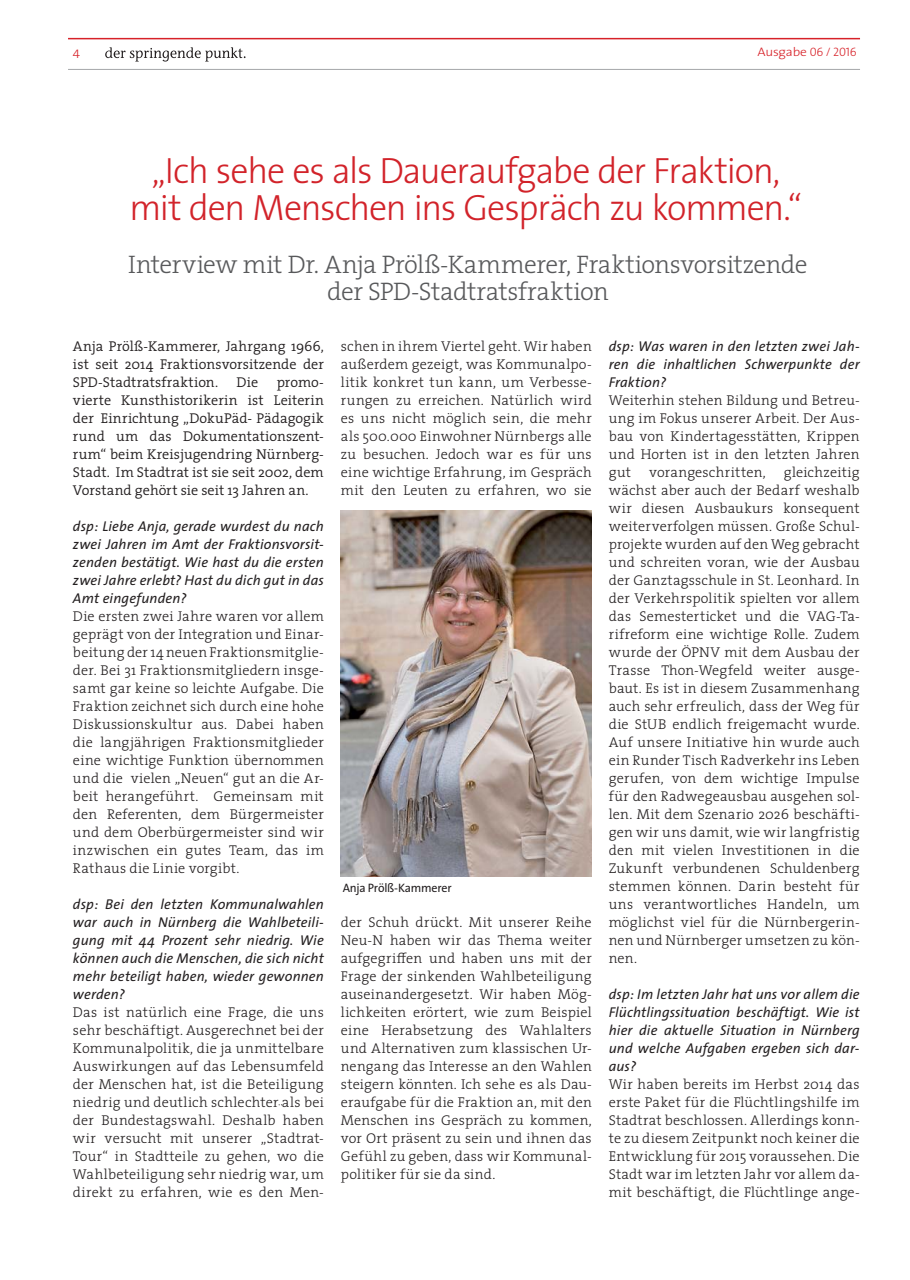
<style>
.page{position:relative;width:910px;height:1280px;background:#fff}
.page>*{position:absolute;margin:0;border:0;box-sizing:border-box;transform-origin:0 0}
.t1{font:300 36.75px/37.5px "The Sans";letter-spacing:-.035em;color:#d2232a;text-align:center}
.t2{font:300 25.5px/27px "The Serif";letter-spacing:-.02em;color:#58595b;text-align:center}
.t3{font:300 14.25px/18px "The Serif";letter-spacing:.015em;color:#231f20;text-align:justify}
.t4{font:italic 14.25px/18px "The Sans";letter-spacing:.01em;color:#231f20;text-align:justify}
.t5{font:300 14.25px/18px "The Serif";color:#231f20;text-align:justify}
.t6{font:300 12.45px "The Sans";letter-spacing:-.02em;color:#d72229;scale:1.09 1}
.t7{font:12.45px "The Sans Light Caps";color:#d72229;scale:1.09 1}
.t8{font:12.3px "The Sans";letter-spacing:-.02em;color:#231f20}
.s1{font-family:"The Sans Light Caps";font-weight:400;font-size:12.3px}
</style>
<div class="page">
<hr style="left:68px;top:69px;width:792px;height:1px;background:#a5a7a9">
<svg style="left:105px;top:47px;width:141px;height:15px"></svg>
<hr style="left:68px;top:38px;width:792px;height:1px;background:#d72229">
<img style="left:341px;top:511px;width:251px;height:365px">
<p class="t7" style="left:73px;top:49px;width:8px">4</p>
<p class="t6" style="left:757px;top:47px;width:93px">Ausgabe <span class="s1">06 / 2016</span></p>
<h1 class="t1" style="left:130px;top:155px;width:674px">„Ich sehe es als Daueraufgabe der Fraktion, mit den Menschen ins Gespräch zu kommen.“</h1>
<h2 class="t2" style="left:128px;top:252px;width:681px">Interview mit Dr. Anja Prölß-Kammerer, Fraktionsvorsitzende der SPD-Stadtratsfraktion</h2>
<p class="t5" style="left:73px;top:338px;width:252px">Anja Prölß-Kammerer, Jahrgang 1966, ist seit 2014 Fraktionsvorsitzende der SPD-Stadtratsfraktion.</p>
<p class="t5" style="left:237px;top:374px;width:23px">Die</p>
<p class="t5" style="left:73px;top:374px;width:252px;text-indent:204px">promo&shy;vierte Kunsthistorikerin ist Leiterin der Einrichtung „DokuPäd- Pädagogik rund um das Dokumentationszent&shy;rum“ beim Kreisjugendring Nürnberg-Stadt. Im Stadtrat ist sie seit 2002, dem Vorstand gehört sie seit 13 Jahren an.</p>
<p class="t4" style="left:73px;top:518px;width:252px">dsp: Liebe Anja, gerade wurdest du nach zwei Jahren im Amt der Fraktionsvorsit&shy;zenden bestätigt. Wie hast du die ersten zwei Jahre erlebt? Hast du dich gut in das Amt eingefunden?</p>
<p class="t3" style="left:73px;top:608px;width:252px">Die ersten zwei Jahre waren vor allem geprägt von der Integration und Einar&shy;beitung der 14 neuen Fraktionsmitglie&shy;der. Bei 31 Fraktionsmitgliedern insge&shy;samt gar keine so leichte Aufgabe. Die Fraktion zeichnet sich durch eine hohe Diskussionskultur aus. Dabei haben die langjährigen Fraktionsmitglieder eine wichtige Funktion übernommen und die vielen „Neuen“ gut an die Ar&shy;beit herangeführt. Gemeinsam mit den Referenten, dem Bürgermeister und dem Oberbürgermeister sind wir inzwischen ein gutes Team, das im Rathaus die Linie vorgibt.</p>
<p class="t4" style="left:73px;top:896px;width:252px">dsp: Bei den letzten Kommunalwahlen war auch in Nürnberg die Wahlbeteili&shy;gung mit 44 Prozent sehr niedrig. Wie können auch die Menschen, die sich nicht mehr beteiligt haben, wieder gewonnen werden?</p>
<p class="t3" style="left:73px;top:1004px;width:252px">Das ist natürlich eine Frage, die uns sehr beschäftigt. Ausgerechnet bei der Kommunalpolitik, die ja unmittelbare Auswirkungen auf das Lebensumfeld der Menschen hat, ist die Beteiligung niedrig und deutlich schlechter als bei der Bundestagswahl. Deshalb haben wir versucht mit unserer „Stadtrat-Tour“ in Stadtteile zu gehen, wo die Wahlbeteiligung sehr niedrig war, um direkt zu erfahren, wie es den Men-</p>
<p class="t3" style="left:341px;top:338px;width:252px">schen in ihrem Viertel geht. Wir haben außerdem gezeigt, was Kommunalpo&shy;litik konkret tun kann, um Verbesse&shy;rungen zu erreichen. Natürlich wird es uns nicht möglich sein, die mehr als 500.000 Einwohner Nürnbergs alle zu besuchen. Jedoch war es für uns eine wichtige Erfahrung, im Gespräch mit den Leuten zu erfahren, wo sie</p>
<p class="t8" style="left:343px;top:883px;width:110px">Anja Prölß-Kammerer</p>
<p class="t3" style="left:341px;top:914px;width:252px">der Schuh drückt. Mit unserer Reihe Neu-N haben wir das Thema weiter aufgegriffen und haben uns mit der Frage der sinkenden Wahlbeteiligung auseinandergesetzt. Wir haben Mög&shy;lichkeiten erörtert, wie zum Beispiel eine Herabsetzung des Wahlalters und Alternativen zum klassischen Ur&shy;nengang das Interesse an den Wahlen steigern könnten. Ich sehe es als Dau&shy;eraufgabe für die Fraktion an, mit den Menschen ins Gespräch zu kommen, vor Ort präsent zu sein und ihnen das Gefühl zu geben, dass wir Kommunal&shy;politiker für sie da sind.</p>
<p class="t4" style="left:609px;top:338px;width:252px">dsp: Was waren in den letzten zwei Jah&shy;ren die inhaltlichen Schwerpunkte der Fraktion?</p>
<p class="t3" style="left:609px;top:392px;width:252px">Weiterhin stehen Bildung und Betreu&shy;ung im Fokus unserer Arbeit. Der Aus&shy;bau von Kindertagesstätten, Krippen und Horten ist in den letzten Jahren gut</p>
<p class="t3" style="left:609px;top:464px;width:252px;text-indent:175px">gleichzeitig wächst aber auch der Bedarf weshalb wir diesen Ausbaukurs konsequent weiterverfolgen müssen. Große Schul&shy;projekte wurden auf den Weg gebracht und schreiten voran, wie der Ausbau der Ganztagsschule in St. Leonhard. In der Verkehrspolitik spielten vor allem das Semesterticket und die VAG-Ta&shy;rifreform eine wichtige Rolle. Zudem wurde der ÖPNV mit dem Ausbau der Trasse Thon-Wegfeld weiter ausge&shy;baut. Es ist in diesem Zusammenhang auch sehr erfreulich, dass der Weg für die StUB endlich freigemacht wurde.<br>Auf unsere Initiative hin wurde auch ein Runder Tisch Radverkehr ins Leben gerufen, von dem wichtige Impulse für den Radwegeausbau ausgehen sol&shy;len. Mit dem Szenario 2026 beschäfti&shy;gen wir uns damit, wie wir langfristig den mit vielen Investitionen in die Zukunft verbundenen Schuldenberg stemmen können. Darin besteht für uns verantwortliches Handeln, um möglichst viel für die Nürnbergerin&shy;nen und Nürnberger umsetzen zu kön&shy;nen.</p>
<p class="t4" style="left:609px;top:986px;width:252px">dsp: Im letzten Jahr hat uns vor allem die Flüchtlingssituation beschäftigt. Wie ist hier die aktuelle Situation in Nürnberg und welche Aufgaben ergeben sich dar&shy;aus?</p>
<p class="t3" style="left:609px;top:1076px;width:252px">Wir haben bereits im Herbst 2014 das erste Paket für die Flüchtlingshilfe im Stadtrat beschlossen. Allerdings konn&shy;te zu diesem Zeitpunkt noch keiner die Entwicklung für 2015 voraussehen. Die Stadt war im letzten Jahr vor allem da&shy;mit beschäftigt, die Flüchtlinge ange-</p>
<p class="t3" style="left:649px;top:464px;width:118px">vorangeschritten,</p>
</div>
